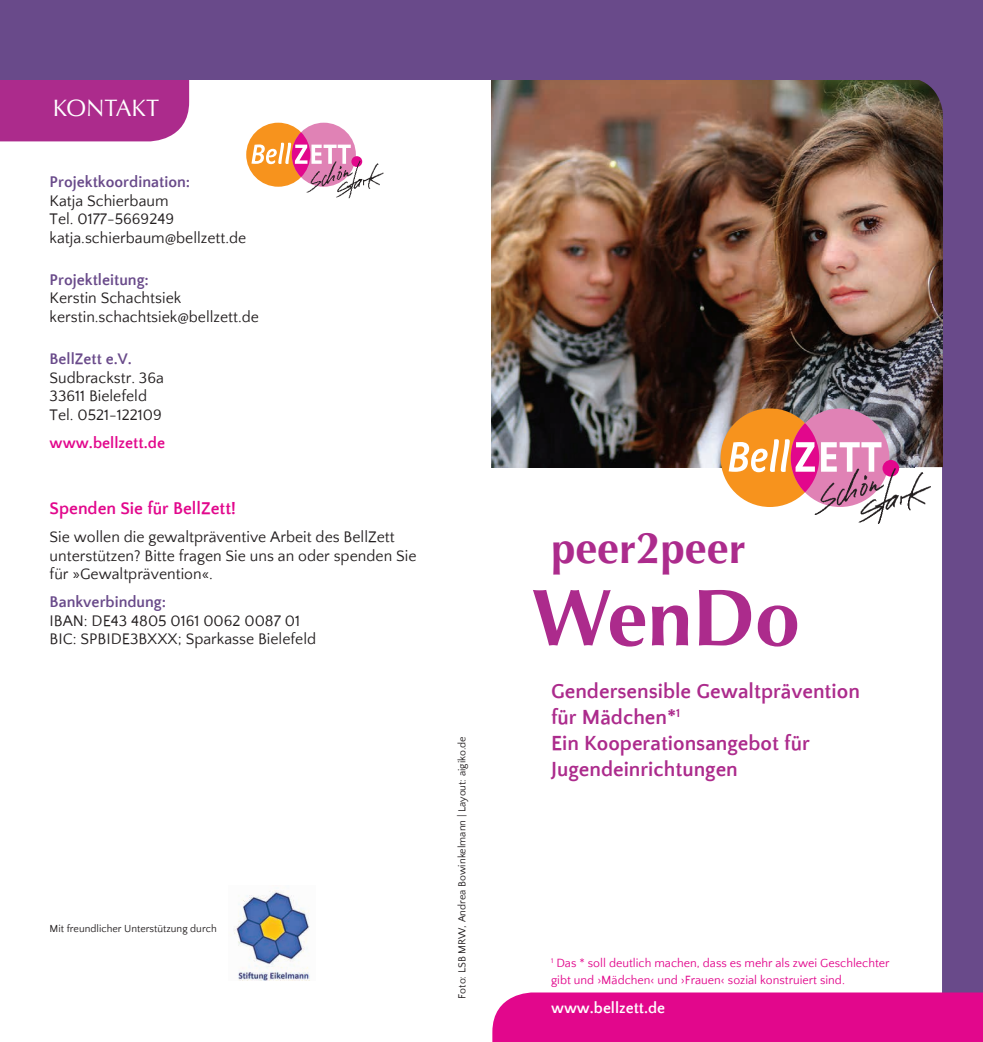
<style>
.page{position:relative;width:983px;height:1042px;background:#fff}
.page>*{position:absolute;margin:0;border:0;box-sizing:border-box;transform-origin:0 0}
.t1{font:700 80.5px "Optima";color:#ac2b8c}
.t2{font:700 43.75px "Optima";color:#ac2b8c}
.t3{font:23.62px "Optima";color:#fff}
.t4{font:700 21px/26.2px "Quattrocento Sans";color:#ac2b8c}
.t5{font:700 17.5px "Quattrocento Sans";color:#e2078c}
.t6{font:700 15.92px "Quattrocento Sans";color:#694a8a}
.t7{font:700 15.92px "Quattrocento Sans";color:#e2078c}
.t8{font:15.75px/18.6px "Quattrocento Sans";color:#231f20}
.t9{font:700 15.75px "Quattrocento Sans";color:#fff}
.t10{font:700 15.75px "Quattrocento Sans";color:#694a8a}
.t11{font:12.25px/17px "Quattrocento Sans";color:#e2078c}
.t12{font:10.5px "Quattrocento Sans";color:#231f20}
</style>
<div class="page">
<div style="left:0;top:80px;width:189px;height:61px;background:#ac2b8c"></div>
<div style="left:246px;top:123px;width:64px;height:64px;background:#f7931d;border-radius:50%"></div>
<div style="left:292px;top:123px;width:64px;height:64px;background:#e082b5;border-radius:50%"></div>
<svg style="left:292px;top:132px;width:18px;height:45px"></svg>
<svg style="left:251px;top:143px;width:99px;height:21px"></svg>
<div style="left:351px;top:156px;width:11px;height:11px;background:#e2078c;border-radius:50%"></div>
<img style="left:306px;top:158px;width:47px;height:35px">
<img style="left:333px;top:159px;width:51px;height:40px">
<img style="left:491px;top:80px;width:328px;height:387px">
<img style="left:819px;top:80px;width:124px;height:387px">
<div style="left:720px;top:408px;width:99px;height:99px;background:#f7931d;border-radius:50%"></div>
<div style="left:790px;top:408px;width:99px;height:99px;background:#e082b5;border-radius:50%"></div>
<svg style="left:790px;top:423px;width:29px;height:69px"></svg>
<svg style="left:728px;top:439px;width:61px;height:33px"></svg>
<svg style="left:795px;top:442px;width:19px;height:30px"></svg>
<svg style="left:821px;top:442px;width:60px;height:20px"></svg>
<div style="left:882px;top:460px;width:16px;height:16px;background:#e2078c;border-radius:50%"></div>
<img style="left:812px;top:462px;width:74px;height:53px">
<img style="left:854px;top:464px;width:80px;height:60px">
<div style="left:0;top:0;width:982px;height:80px;background:#694a8a"></div>
<div style="left:943px;top:0;width:39px;height:1042px;background:#694a8a"></div>
<img style="left:231px;top:890px;width:79px;height:90px">
<div style="left:492px;top:992px;width:490px;height:50px;background:#e2078c"></div>
<h3 class="t3" style="left:53px;top:94px;width:108px">KONTAKT</h3>
<p class="t6" style="left:50px;top:174px;width:142px">Projektkoordination:</p>
<p class="t8" style="left:50px;top:192px;width:198px">Katja Schierbaum<br>Tel. 0177-5669249 katja.schierbaum@bellzett.de</p>
<p class="t6" style="left:50px;top:271px;width:101px">Projektleitung:</p>
<p class="t8" style="left:50px;top:289px;width:211px">Kerstin Schachtsiek kerstin.schachtsiek@bellzett.de</p>
<p class="t10" style="left:50px;top:351px;width:84px">BellZett e.V.</p>
<p class="t8" style="left:50px;top:369px;width:116px">Sudbrackstr. 36a<br>33611 Bielefeld<br>Tel. 0521-122109</p>
<p class="t7" style="left:50px;top:434px;width:117px">www.bellzett.de</p>
<p class="t5" style="left:50px;top:499px;width:188px">Spenden Sie für BellZett!</p>
<p class="t8" style="left:50px;top:528px;width:368px">Sie wollen die gewaltpräventive Arbeit des BellZett unterstützen? Bitte fragen Sie uns an oder spenden Sie für »Gewaltprävention«.</p>
<p class="t6" style="left:50px;top:594px;width:118px">Bankverbindung:</p>
<p class="t8" style="left:50px;top:612px;width:268px">IBAN: DE43 4805 0161 0062 0087 01<br>BIC: SPBIDE3BXXX; Sparkasse Bielefeld</p>
<p class="t12" style="left:50px;top:923px;width:168px">Mit freundlicher Unterstützung durch</p>
<p class="t12" style="left:456px;top:998px;width:264px;rotate:-90deg">Foto: LSB MRW, Andrea Bowinkelmann | Layout: aigiko.de</p>
<h2 class="t2" style="left:551px;top:522px;width:196px">peer2peer</h2>
<h1 class="t1" style="left:531px;top:571px;width:270px">WenDo</h1>
<h3 class="t4" style="left:551px;top:678px;width:310px">Gendersensible Gewaltprävention für Mädchen*<sup>1<br></sup>Ein Kooperationsangebot für<br>Jugendeinrichtungen</h3>
<p class="t11" style="left:551px;top:954px;width:340px"><sup>1</sup> Das * soll deutlich machen, dass es mehr als zwei Geschlechter gibt und ›Mädchen‹ und ›Frauen‹ sozial konstruiert sind.</p>
<p class="t9" style="left:551px;top:1000px;width:116px">www.bellzett.de</p>
</div>
